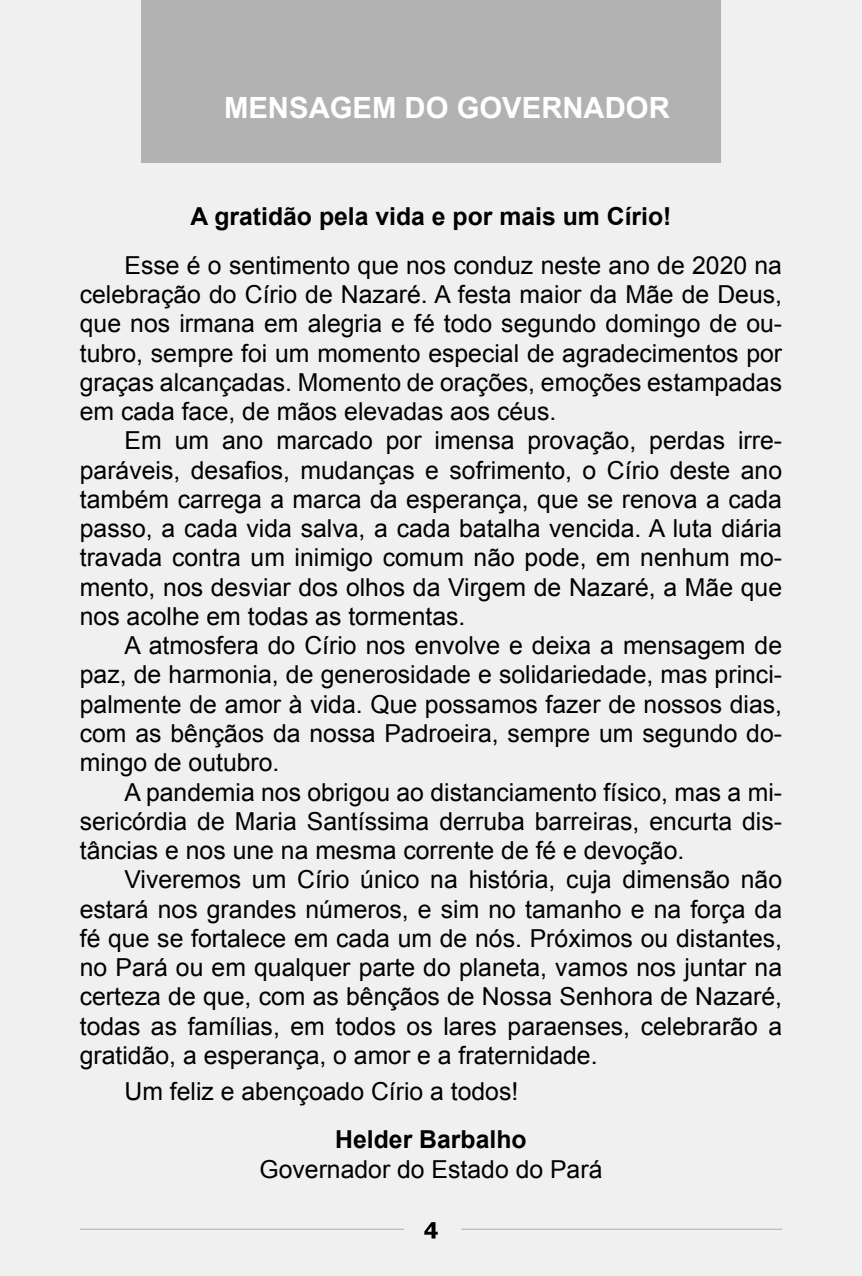
<style>
.page{position:relative;width:862px;height:1276px;background:#fff}
.page>*{position:absolute;margin:0;border:0;box-sizing:border-box;transform-origin:0 0}
.t1{font:700 29.25px "Arial";color:#fff}
.t2{font:24.75px/29.2px "Arial";color:#000;text-align:justify}
.t3{font:700 24.75px "Arial";color:#000}
</style>
<div class="page">
<div style="left:0;top:0;width:861px;height:1276px;background:#f0f0f0"></div>
<div style="left:141px;top:0;width:579px;height:163px;background:#b3b2b2"></div>
<svg style="left:424px;top:1222px;width:13px;height:16px"></svg>
<hr style="left:80px;top:1228px;width:323px;height:1px;background:#b5b5b5">
<hr style="left:461px;top:1228px;width:320px;height:1px;background:#b5b5b5">
<p class="t1" style="left:224px;top:88px;width:447px">MENSAGEM DO GOVERNADOR</p>
<p class="t3" style="left:190px;top:200px;width:482px">A gratidão pela vida e por mais um Círio!</p>
<p class="t2" style="left:80px;top:251px;width:703px;text-indent:45px">Esse é o sentimento que nos conduz neste ano de 2020 na celebração do Círio de Nazaré. A festa maior da Mãe de Deus, que nos irmana em alegria e fé todo segundo domingo de ou&shy;tubro, sempre foi um momento especial de agradecimentos por graças alcançadas. Momento de orações, emoções estampadas em cada face, de mãos elevadas aos céus.</p>
<p class="t2" style="left:80px;top:426px;width:703px;text-indent:45px">Em um ano marcado por imensa provação, perdas irre&shy;paráveis, desafios, mudanças e sofrimento, o Círio deste ano também carrega a marca da esperança, que se renova a cada passo, a cada vida salva, a cada batalha vencida. A luta diária travada contra um inimigo comum não pode, em nenhum mo&shy;mento, nos desviar dos olhos da Virgem de Nazaré, a Mãe que nos acolhe em todas as tormentas.</p>
<p class="t2" style="left:80px;top:631px;width:703px;text-indent:45px">A atmosfera do Círio nos envolve e deixa a mensagem de paz, de harmonia, de generosidade e solidariedade, mas princi&shy;palmente de amor à vida. Que possamos fazer de nossos dias, com as bênçãos da nossa Padroeira, sempre um segundo do&shy;mingo de outubro.</p>
<p class="t2" style="left:80px;top:777px;width:703px;text-indent:45px">A pandemia nos obrigou ao distanciamento físico, mas a mi&shy;sericórdia de Maria Santíssima derruba barreiras, encurta dis&shy;tâncias e nos une na mesma corrente de fé e devoção.</p>
<p class="t2" style="left:80px;top:865px;width:703px;text-indent:45px">Viveremos um Círio único na história, cuja dimensão não estará nos grandes números, e sim no tamanho e na força da fé que se fortalece em cada um de nós. Próximos ou distantes, no Pará ou em qualquer parte do planeta, vamos nos juntar na certeza de que, com as bênçãos de Nossa Senhora de Nazaré, todas as famílias, em todos os lares paraenses, celebrarão a gratidão, a esperança, o amor e a fraternidade.</p>
<p class="t2" style="left:124px;top:1076px;width:395px">Um feliz e abençoado Círio a todos!</p>
<p class="t3" style="left:335px;top:1123px;width:193px">Helder Barbalho</p>
<p class="t2" style="left:259px;top:1155px;width:344px">Governador do Estado do Pará</p>
</div>
